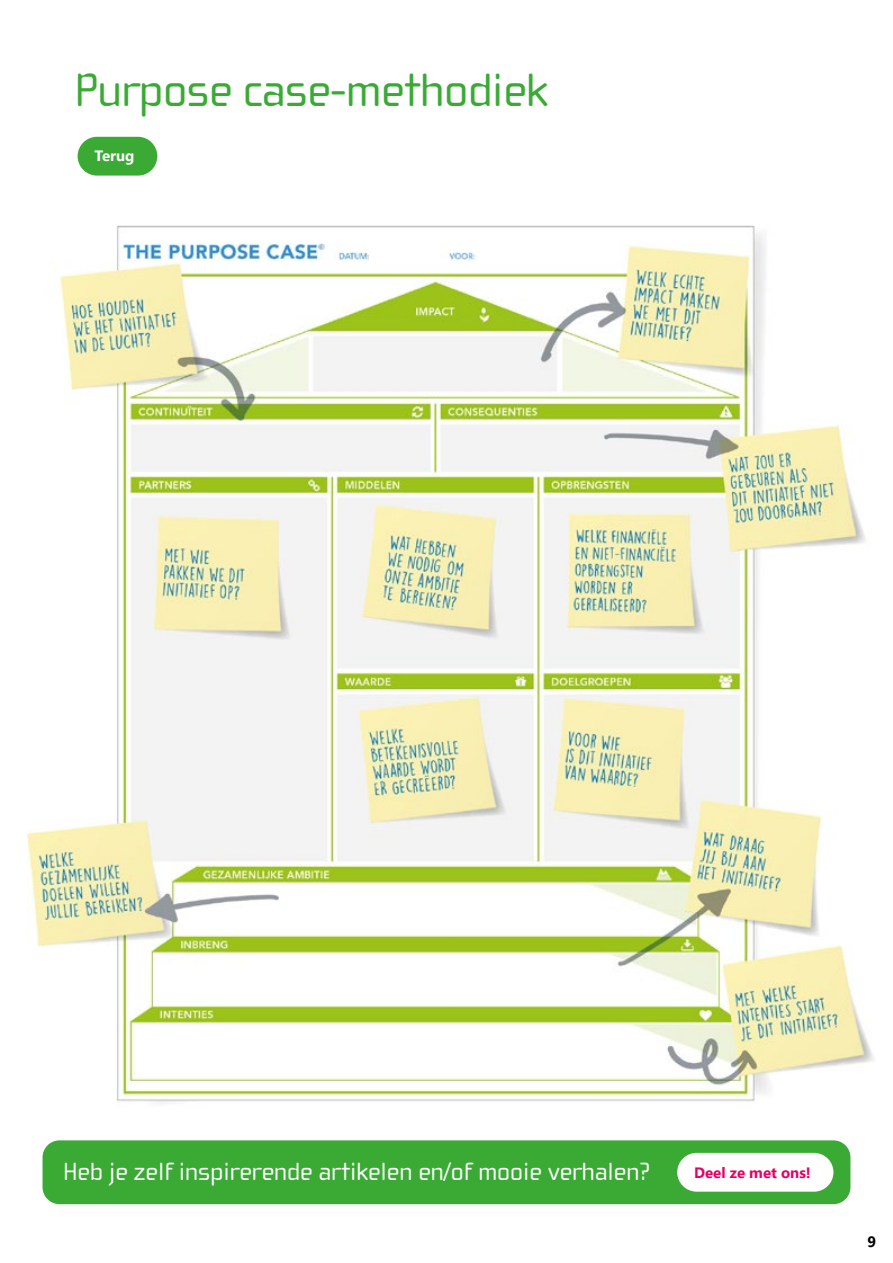
<style>
.page{position:relative;width:893px;height:1263px;background:#fff}
.page>*{position:absolute;margin:0;border:0;box-sizing:border-box;transform-origin:0 0}
.t1{font:48px "Cholla Wide OT";letter-spacing:-.01em;color:#3aaa35}
.t2{font:25.65px "Cholla Wide OT";color:#fff}
.t3{font:700 15px "Segoe UI";color:#e60064}
.t4{font:700 15px "Segoe UI";color:#fff}
.t5{font:700 15px "Segoe UI";color:#000}
</style>
<div class="page">
<img style="left:27px;top:225px;width:847px;height:879px">
<div style="left:78px;top:137px;width:79px;height:39px;background:#3aaa35;border-radius:19px"></div>
<div style="left:43px;top:1140px;width:807px;height:64px;background:#3aaa35;border-radius:17px"></div>
<div style="left:677px;top:1153px;width:156px;height:39px;background:#fff;border-radius:19px"></div>
<h1 class="t1" style="left:74px;top:63px;width:475px">Purpose case-methodiek</h1>
<p class="t4" style="left:95px;top:142px;width:41px">Terug</p>
<p class="t2" style="left:63px;top:1157px;width:589px">Heb je zelf inspirerende artikelen en/of mooie verhalen?</p>
<p class="t3" style="left:694px;top:1158px;width:118px">Deel ze met ons!</p>
<p class="t5" style="left:867px;top:1228px;width:10px">9</p>
</div>
